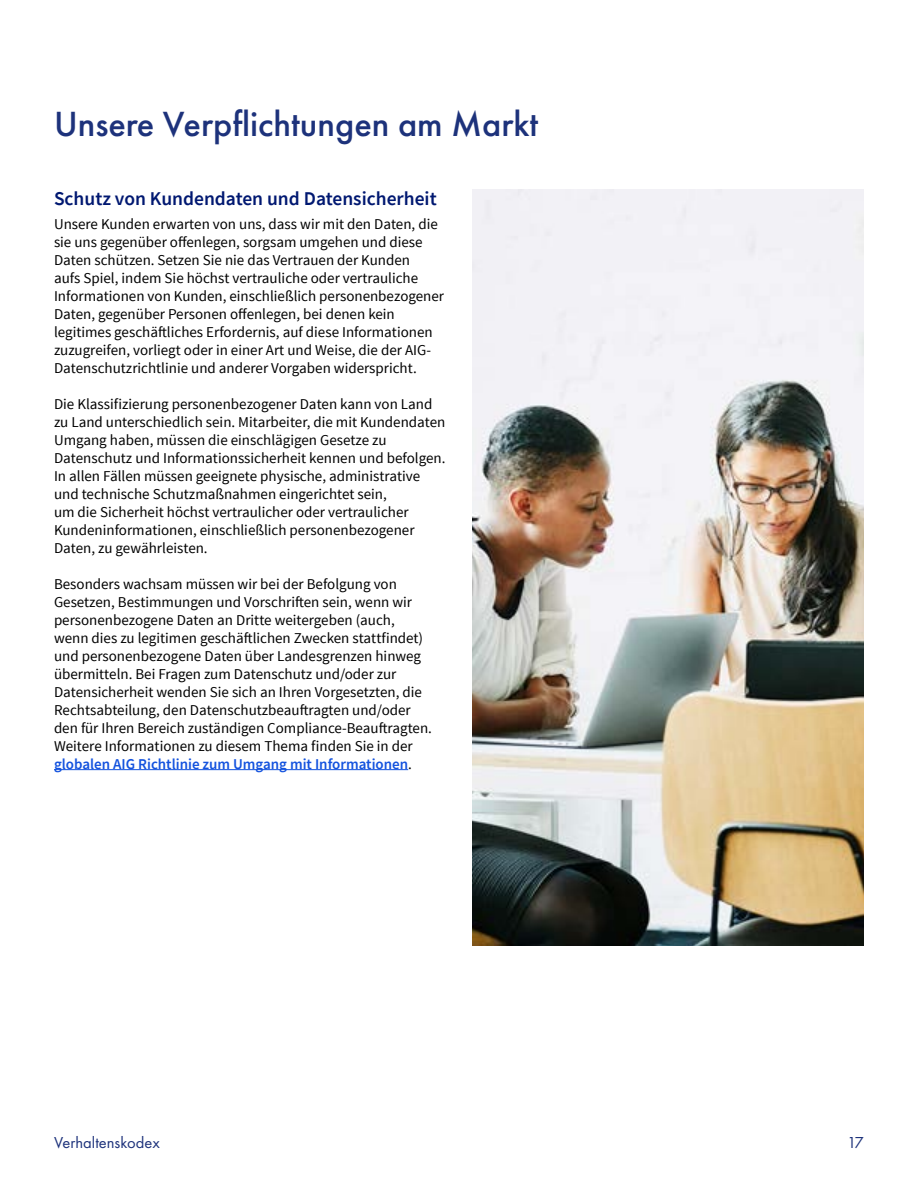
<style>
.page{position:relative;width:918px;height:1188px;background:#fff}
.page>*{position:absolute;margin:0;border:0;box-sizing:border-box;transform-origin:0 0}
.t1{font:500 36.3px "Futura PT";color:#1d327b}
.H2_Body_Copy_Titles{font:600 19.5px "Source Sans Pro";color:#001871}
.t2{font:16.5px "Futura PT";color:#1d327b}
.P_Body_Copy{font:15px/18px "Source Sans Pro";color:#000}
.s1{font-weight:600;color:#1352de}
</style>
<div class="page">
<hr style="left:54px;top:769px;width:354px;height:1px;background:#1352de">
<img style="left:472px;top:190px;width:392px;height:755px">
<h1 class="t1" style="left:54px;top:102px;width:486px">Unsere Verpflichtungen am Markt</h1>
<h2 class="H2_Body_Copy_Titles" style="left:54px;top:185px;width:384px">Schutz von Kundendaten und Datensicherheit</h2>
<p class="P_Body_Copy" style="left:54px;top:215px;width:392px">Unsere Kunden erwarten von uns, dass wir mit den Daten, die sie uns gegenüber offenlegen, sorgsam umgehen und diese Daten schützen. Setzen Sie nie das Vertrauen der Kunden<br>aufs Spiel, indem Sie höchst vertrauliche oder vertrauliche Informationen von Kunden, einschließlich personenbezogener Daten, gegenüber Personen offenlegen, bei denen kein legitimes geschäftliches Erfordernis, auf diese Informationen zuzugreifen, vorliegt oder in einer Art und Weise, die der AIG-Datenschutzrichtlinie und anderer Vorgaben widerspricht.</p>
<p class="P_Body_Copy" style="left:54px;top:395px;width:393px">Die Klassifizierung personenbezogener Daten kann von Land zu Land unterschiedlich sein. Mitarbeiter, die mit Kundendaten Umgang haben, müssen die einschlägigen Gesetze zu Datenschutz und Informationssicherheit kennen und befolgen.<br>In allen Fällen müssen geeignete physische, administrative und technische Schutzmaßnahmen eingerichtet sein,<br>um die Sicherheit höchst vertraulicher oder vertraulicher Kundeninformationen, einschließlich personenbezogener Daten, zu gewährleisten.</p>
<p class="P_Body_Copy" style="left:54px;top:575px;width:379px">Besonders wachsam müssen wir bei der Befolgung von Gesetzen, Bestimmungen und Vorschriften sein, wenn wir personenbezogene Daten an Dritte weitergeben (auch, wenn dies zu legitimen geschäftlichen Zwecken stattfindet) und personenbezogene Daten über Landesgrenzen hinweg übermitteln. Bei Fragen zum Datenschutz und/oder zur Datensicherheit wenden Sie sich an Ihren Vorgesetzten, die Rechtsabteilung, den Datenschutzbeauftragten und/oder den für Ihren Bereich zuständigen Compliance-Beauftragten.<br>Weitere Informationen zu diesem Thema finden Sie in der <span class="s1">globalen AIG Richtlinie zum Umgang mit Informationen</span>.</p>
<p class="t2" style="left:54px;top:1133px;width:107px">Verhaltenskodex</p>
<p class="t2" style="left:847px;top:1133px;width:18px">17</p>
</div>
